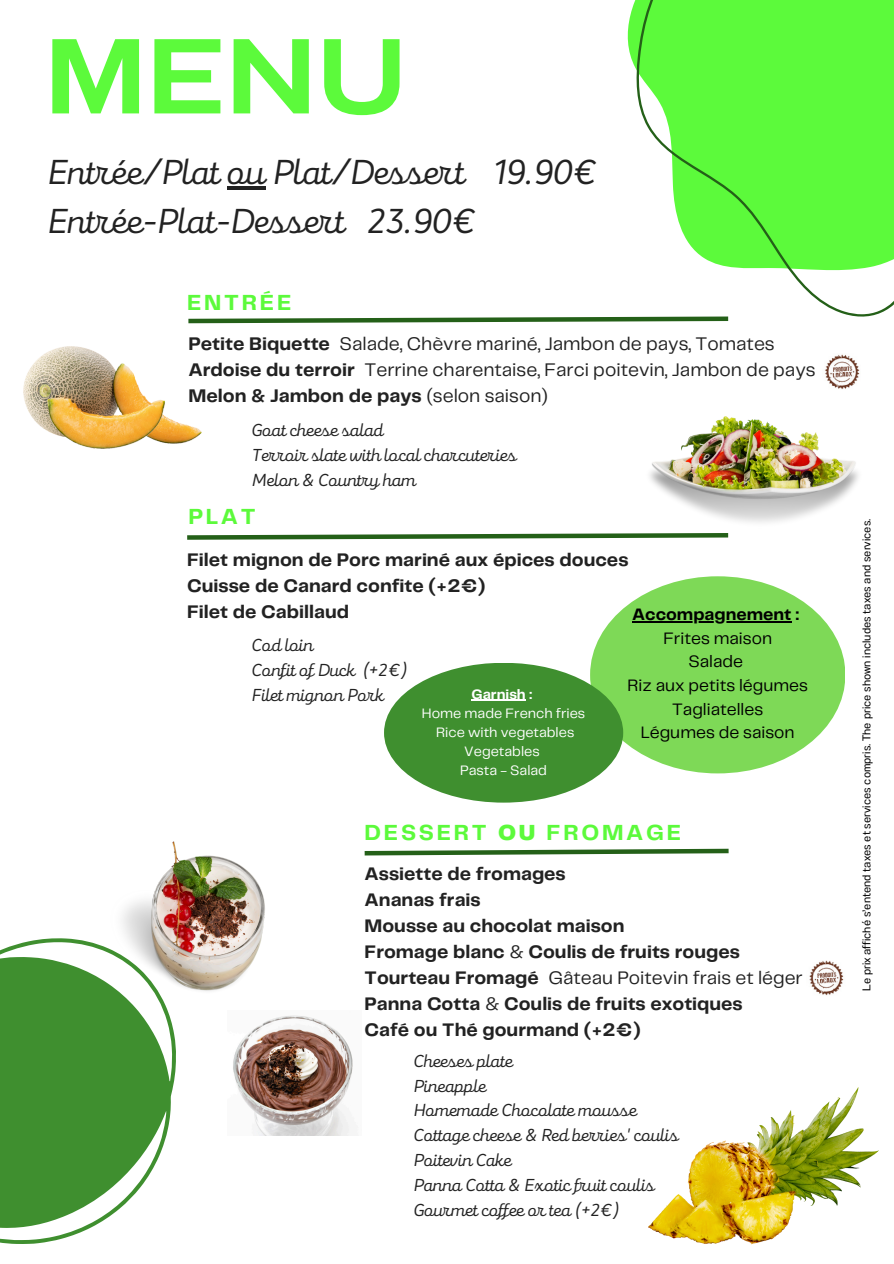
<style>
.page{position:relative;width:894px;height:1264px;background:#fff}
.page>*{position:absolute;margin:0;border:0;box-sizing:border-box;transform-origin:0 0}
.t1{font:106.05px "Anantason Semi Bold Wd 125";color:#5cfa3b}
.t2{font:36px/49.5px "Mixa";color:#222}
.t3{font:700 22.65px "Telegraf";letter-spacing:.12em;color:#5cfa3b}
.t4{font:700 18.9px/25.8px "Telegraf";color:#222}
.t5{font:18.9px/25.8px "Telegraf";color:#222}
.t6{font:18px/24.8px "Mixa";color:#222}
.t7{font:17.25px/23.7px "Telegraf";color:#000;text-align:center}
.t8{font:14.25px/19.2px "Telegraf";color:#fff;text-align:center}
.t9{font:11.25px "Anantason";color:#000}
.s1{font-weight:700}
.s2{font-weight:900}
.s3{font-weight:400}
</style>
<div class="page">
<svg style="left:634px;top:0;width:259px;height:317px;fill:#5cfa3b"></svg>
<svg style="left:0;top:938px;width:176px;height:305px;fill:#3f8f2f"></svg>
<svg style="left:188px;top:314px;width:544px;height:10px"></svg>
<svg style="left:187px;top:533px;width:542px;height:7px"></svg>
<svg style="left:364px;top:848px;width:365px;height:8px"></svg>
<img style="left:24px;top:346px;width:178px;height:103px">
<img style="left:649px;top:417px;width:210px;height:106px">
<img style="left:648px;top:1087px;width:230px;height:157px">
<img style="left:109px;top:841px;width:156px;height:158px">
<hr style="left:227px;top:186px;width:38px;height:3px;background:#222">
<div style="left:590px;top:576px;width:254px;height:197px;background:#7ed957;border-radius:50%"></div>
<hr style="left:632px;top:621px;width:159px;height:1px;background:#000">
<div style="left:384px;top:662px;width:239px;height:140px;background:#3f8f2f;border-radius:50%"></div>
<hr style="left:471px;top:700px;width:54px;height:1px;background:#fff">
<img style="left:233px;top:1015px;width:120px;height:120px">
<img style="left:809px;top:960px;width:35px;height:36px">
<img style="left:825px;top:354px;width:35px;height:35px">
<p class="t1" style="left:47px;top:15px;width:359px">MENU</p>
<h5 class="t2" style="left:47px;top:145px;width:551px">Entrée/Plat ou Plat/Dessert 19.90€<br>Entrée-Plat-Dessert 23.90€</h5>
<p class="t3" style="left:187px;top:292px;width:106px">ENTRÉE</p>
<h4 class="t5" style="left:188px;top:332px;width:628px"><span class="s1">Petite Biquette</span> Salade, Chèvre mariné, Jambon de pays, Tomates<br><span class="s1">Ardoise du terroir</span> Terrine charentaise, Farci poitevin, Jambon de pays<br><span class="s1">Melon &amp; Jambon de pays</span> (selon saison)</h4>
<p class="t6" style="left:251px;top:416px;width:266px">Goat cheese salad<br>Terroir slate with local charcuteries<br>Melon &amp; Country ham</p>
<p class="t3" style="left:188px;top:507px;width:69px">PLAT</p>
<h5 class="t4" style="left:187px;top:548px;width:442px">Filet mignon de Porc mariné aux épices douces<br>Cuisse de Canard confite (+2€)<br>Filet de Cabillaud</h5>
<h5 class="t6" style="left:251px;top:631px;width:158px">Cod loin<br>Confit of Duck (+2€)<br>Filet mignon Pork</h5>
<h6 class="t7" style="left:627px;top:603px;width:182px"><span class="s1">Accompagnement :<br></span>Frites maison<br>Salade<br>Riz aux petits légumes<br>Tagliatelles<br>Légumes de saison</h6>
<h3 class="t8" style="left:422px;top:685px;width:165px"><span class="s1">Garnish :<br></span>Home made French fries<br>Rice with vegetables<br>Vegetables</h3>
<p class="t8" style="left:460px;top:761px;width:88px">Pasta - Salad</p>
<h2 class="t3" style="left:364px;top:822px;width:318px">DESSERT <span class="s2">OU</span> FROMAGE</h2>
<p class="t4" style="left:364px;top:862px;width:439px">Assiette de fromages<br>Ananas frais<br>Mousse au chocolat maison<br>Fromage blanc <span class="s3">&amp;</span> Coulis de fruits rouges<br>Tourteau Fromagé <span class="s3">Gâteau Poitevin frais et léger<br></span>Panna Cotta <span class="s3">&amp;</span> Coulis de fruits exotiques<br>Café ou Thé gourmand (+2€)</p>
<p class="t6" style="left:413px;top:1047px;width:266px">Cheeses plate<br>Pineapple<br>Homemade Chocolate mousse<br>Cottage cheese &amp; Red berries' coulis<br>Poitevin Cake<br>Panna Cotta &amp; Exotic fruit coulis<br>Gourmet coffee or tea (+2€)</p>
<h3 class="t9" style="left:859px;top:990px;width:473px;rotate:-90deg">Le prix affiché s’entend taxes et services compris. The price shown includes taxes and services.</h3>
</div>
